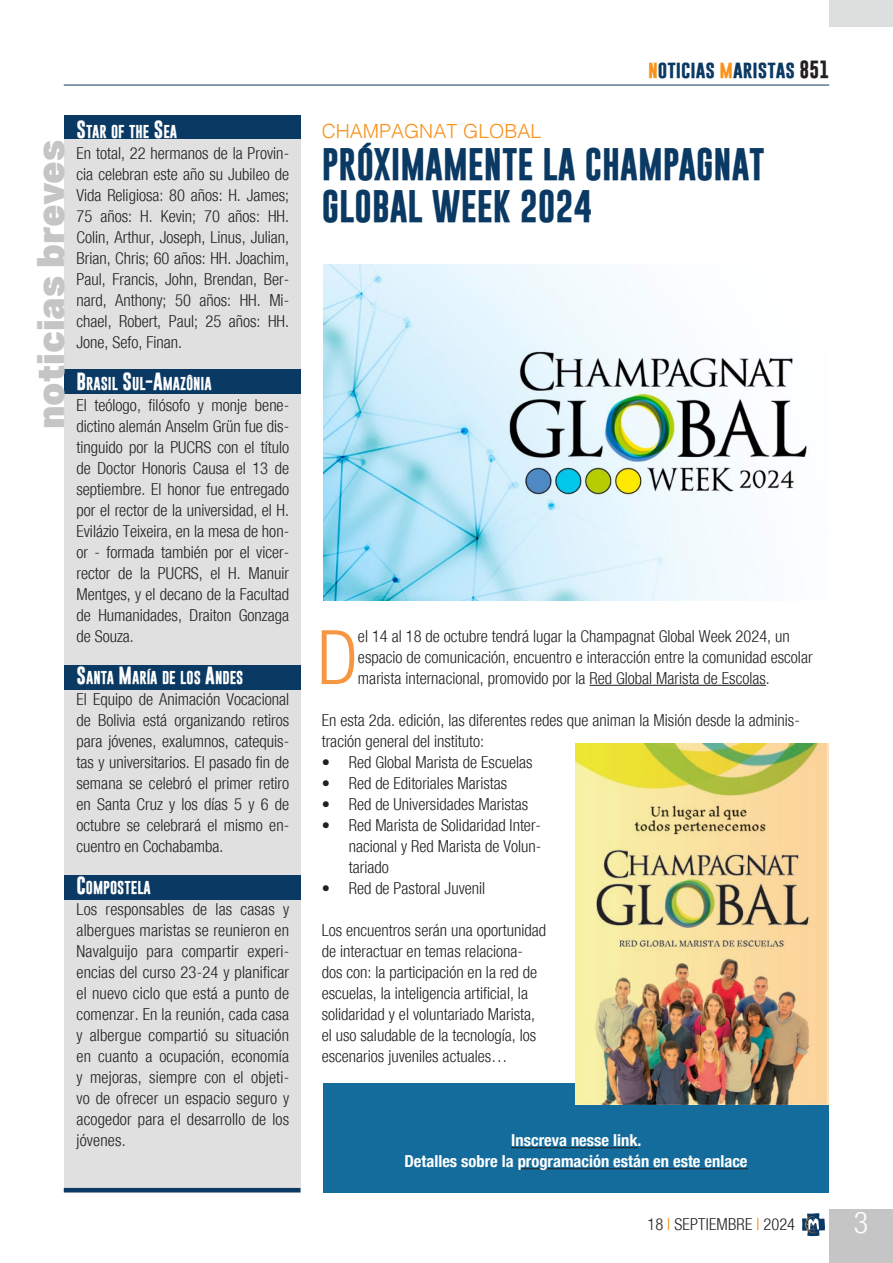
<style>
.page{position:relative;width:893px;height:1263px;background:#fff}
.page>*{position:absolute;margin:0;border:0;box-sizing:border-box;transform-origin:0 0}
.Testo_normal{font:300 condensed 75.3px "Helvetica Neue";color:#f79641}
.Titolo{font:900 37.5px "Aktiv Grotesk";color:#c4c5c4}
.Titolo-2{font:700 33px/42px "Gobold";color:#0a3963}
.t1{font:300 condensed 30px "Helvetica Neue";color:#fff}
.Titolo-3{font:300 19.5px "Helvetica";color:#f7931d}
.t2{font:700 18px "Gobold";color:#0a3963}
.Testo_normal-2{font:300 condensed 16.5px/21px "Helvetica Neue";color:#231f20;text-align:justify}
.Testo_normal-3{font:700 condensed 16.5px "Helvetica Neue";color:#fff}
.Testo_sinEspacio{font:700 13.5px "Gobold";color:#fff}
.s1{font-size:18px}
.s2{color:#f7931d}
.s3{color:#231f20}
</style>
<div class="page">
<div style="left:829px;top:1209px;width:64px;height:54px;background:#c4c5c4"></div>
<hr style="left:64px;top:85px;width:765px;height:1px;background:#0a3963">
<svg style="left:802px;top:1213px;width:23px;height:23px"></svg>
<div style="left:829px;top:0;width:64px;height:27px;background:#dddede"></div>
<div style="left:64px;top:117px;width:236px;height:1075px;background:#dfe0df"></div>
<div style="left:64px;top:665px;width:236px;height:24px;background:#0a3963"></div>
<div style="left:64px;top:875px;width:236px;height:24px;background:#0a3963"></div>
<div style="left:64px;top:369px;width:236px;height:24px;background:#0a3963"></div>
<div style="left:64px;top:116px;width:236px;height:23px;background:#0a3963"></div>
<hr style="left:64px;top:1188px;width:236px;height:4px;background:#0a3963">
<hr style="left:589px;top:685px;width:177px;height:1px;background:#231f20">
<img style="left:323px;top:264px;width:484px;height:336px">
<div style="left:323px;top:1083px;width:506px;height:109px;background:#136c9c"></div>
<hr style="left:511px;top:1147px;width:127px;height:1px;background:#231f20">
<hr style="left:518px;top:1168px;width:230px;height:1px;background:#231f20">
<img style="left:575px;top:744px;width:254px;height:360px">
<p class="Titolo" style="left:26px;top:429px;width:290px;rotate:-90deg">noticias breves</p>
<p class="Testo_sinEspacio" style="left:77px;top:123px;width:102px"><span class="s1">S</span>TAR OF THE <span class="s1">S</span>EA</p>
<p class="Testo_normal-2" style="left:77px;top:143px;width:214px">En total, 22 hermanos de la Provin&shy;cia celebran este año su Jubileo de Vida Religiosa: 80 años: H. James; 75 años: H. Kevin; 70 años: HH.<br>Colin, Arthur, Joseph, Linus, Julian, Brian, Chris; 60 años: HH. Joachim, Paul, Francis, John, Brendan, Ber&shy;nard, Anthony; 50 años: HH. Mi&shy;chael, Robert, Paul; 25 años: HH.<br>Jone, Sefo, Finan.</p>
<p class="Testo_sinEspacio" style="left:77px;top:375px;width:137px"><span class="s1">B</span>RASIL <span class="s1">S</span>UL<span class="s1">-A</span>MAZÔNIA</p>
<p class="Testo_normal-2" style="left:77px;top:395px;width:214px">El teólogo, filósofo y monje bene&shy;dictino alemán Anselm Grün fue dis&shy;tinguido por la PUCRS con el título de Doctor Honoris Causa el 13 de septiembre. El honor fue entregado por el rector de la universidad, el H.<br>Evilázio Teixeira, en la mesa de hon&shy;or - formada también por el vicer&shy;rector de la PUCRS, el H. Manuir Mentges, y el decano de la Facultad de Humanidades, Draiton Gonzaga de Souza.</p>
<p class="Testo_sinEspacio" style="left:77px;top:669px;width:167px"><span class="s1">S</span>ANTA <span class="s1">M</span>ARÍA DE LOS <span class="s1">A</span>NDES</p>
<p class="Testo_normal-2" style="left:77px;top:689px;width:214px">El Equipo de Animación Vocacional de Bolivia está organizando retiros para jóvenes, exalumnos, catequis&shy;tas y universitarios. El pasado fin de semana se celebró el primer retiro en Santa Cruz y los días 5 y 6 de octubre se celebrará el mismo en&shy;cuentro en Cochabamba.</p>
<p class="Testo_sinEspacio" style="left:77px;top:879px;width:76px"><span class="s1">C</span>OMPOSTELA</p>
<p class="Testo_normal-2" style="left:77px;top:899px;width:214px">Los responsables de las casas y albergues maristas se reunieron en Navalguijo para compartir experi&shy;encias del curso 23-24 y planificar el nuevo ciclo que está a punto de comenzar. En la reunión, cada casa y albergue compartió su situación en cuanto a ocupación, economía y mejoras, siempre con el objeti&shy;vo de ofrecer un espacio seguro y acogedor para el desarrollo de los jóvenes.</p>
<p class="t2" style="left:648px;top:57px;width:183px"><span class="s2">n</span>oticias <span class="s2">m</span>aristas <span class="s3">851</span></p>
<p class="Titolo-3" style="left:322px;top:114px;width:221px">CHAMPAGNAT GLOBAL</p>
<p class="Titolo-2" style="left:322px;top:143px;width:444px">PRÓXIMAMENTE LA CHAMPAGNAT<br>GLOBAL WEEK 2024</p>
<p class="Testo_normal" style="left:318px;top:614px;width:42px">D</p>
<p class="Testo_normal-2" style="left:358px;top:626px;width:456px;text-align:left">el 14 al 18 de octubre tendrá lugar la Champagnat Global Week 2024, un espacio de comunicación, encuentro e interacción entre la comunidad escolar marista internacional, promovido por la Red Global Marista de Escolas.</p>
<p class="Testo_normal-2" style="left:322px;top:710px;width:480px">En esta 2da. edición, las diferentes redes que animan la Misión desde la adminis&shy;tración general del instituto:</p>
<p class="Testo_normal-2" style="left:322px;top:752px;width:212px">• Red Global Marista de Escuelas</p>
<p class="Testo_normal-2" style="left:322px;top:773px;width:187px">• Red de Editoriales Maristas</p>
<p class="Testo_normal-2" style="left:322px;top:794px;width:208px">• Red de Universidades Maristas</p>
<p class="Testo_normal-2" style="left:349px;top:815px;width:194px;text-indent:-27px">• Red Marista de Solidaridad Inter&shy;nacional y Red Marista de Volun&shy;tariado</p>
<p class="Testo_normal-2" style="left:322px;top:878px;width:165px">• Red de Pastoral Juvenil</p>
<p class="Testo_normal-2" style="left:322px;top:920px;width:226px;text-align:left">Los encuentros serán una oportunidad de interactuar en temas relaciona&shy;dos con: la participación en la red de escuelas, la inteligencia artificial, la solidaridad y el voluntariado Marista, el uso saludable de la tecnología, los escenarios juveniles actuales…</p>
<p class="Testo_normal-3" style="left:511px;top:1126px;width:132px">Inscreva nesse link.</p>
<p class="Testo_normal-3" style="left:404px;top:1147px;width:345px">Detalles sobre la programación están en este enlace</p>
<p class="Testo_normal-2" style="left:647px;top:1214px;width:149px">18 <span class="s2">I</span> SEPTIEMBRE <span class="s2">I</span> 2024</p>
<h3 class="t1" style="left:854px;top:1205px;width:16px">3</h3>
</div>
